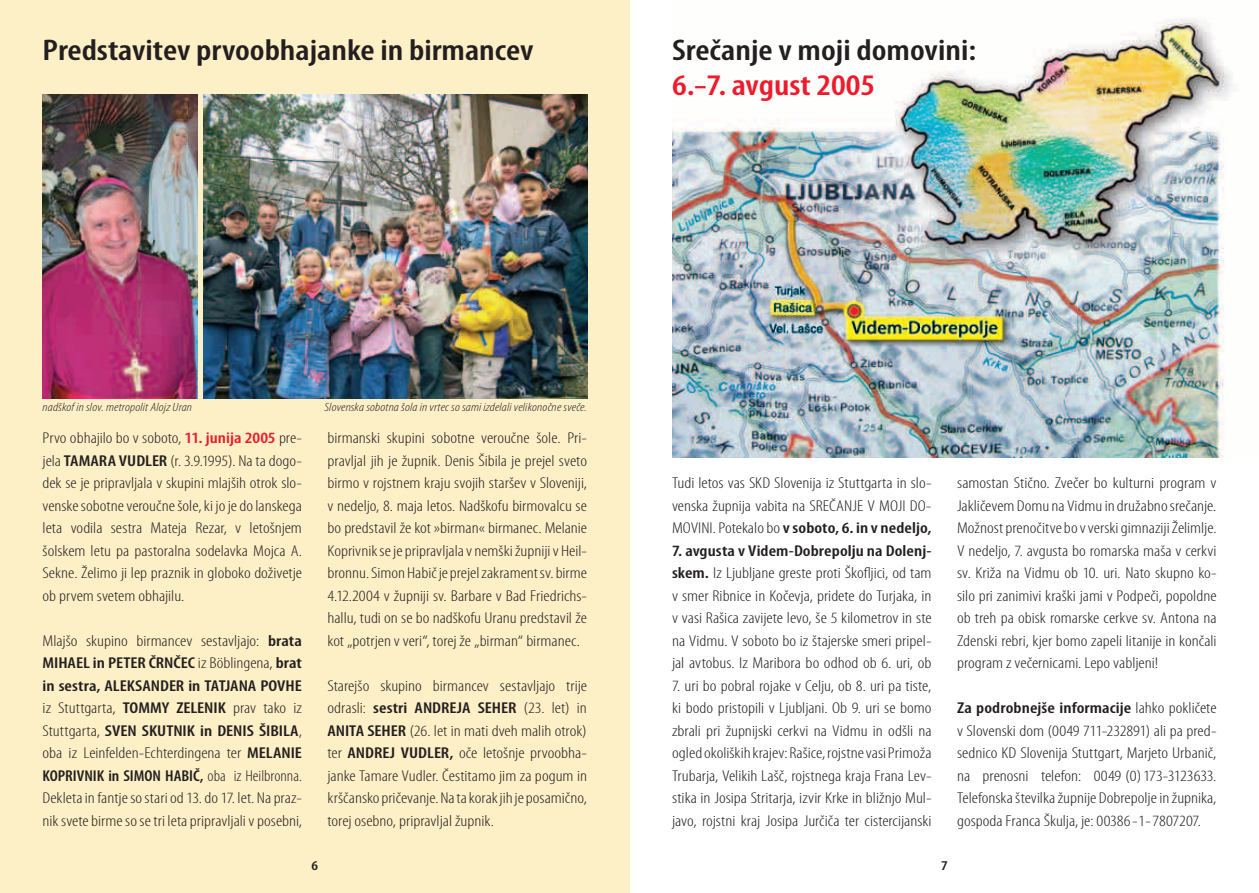
<style>
.page{position:relative;width:1259px;height:893px;background:#fff}
.page>*{position:absolute;margin:0;border:0;box-sizing:border-box;transform-origin:0 0}
.t1{font:600 condensed 30px "Myriad Pro";color:#231f20;scale:1.2 1}
.t2{font:600 condensed 30px "Myriad Pro";color:#ee1b2d;scale:1.2 1}
.t3{font:300 condensed 15.75px/22.5px "Myriad Pro";color:#231f20;text-align:justify;scale:1.2 1}
.t4{font:600 condensed 13.5px "Myriad Pro";color:#231f20;scale:1.2 1}
.t5{font:italic 300 condensed 12px "Myriad Pro";letter-spacing:.005em;color:#231f20;scale:1.2 1}
.s1{font-weight:600;color:#ee1b2d}
.s2{font-weight:600}
</style>
<div class="page">
<div style="left:0;top:0;width:629px;height:892px;background:#fef0c6"></div>
<img style="left:672px;top:18px;width:561px;height:439px">
<img style="left:203px;top:95px;width:384px;height:303px">
<img style="left:43px;top:95px;width:155px;height:303px">
<h1 class="t1" style="left:43px;top:40px;width:411px">Predstavitev prvoobhajanke in birmancev</h1>
<h1 class="t1" style="left:672px;top:40px;width:255px">Srečanje v moji domovini:</h1>
<h1 class="t2" style="left:672px;top:74px;width:171px">6.–7. avgust 2005</h1>
<p class="t5" style="left:43px;top:402px;width:126px">nadškof in slov. metropolit Alojz Uran</p>
<p class="t5" style="left:325px;top:402px;width:220px">Slovenska sobotna šola in vrtec so sami izdelali velikonočne sveče.</p>
<p class="t3" style="left:43px;top:428px;width:218px">Prvo obhajilo bo v soboto, <span class="s1">11. junija 2005</span> pre&shy;jela <span class="s2">TAMARA VUDLER</span> (r. 3.9.1995). Na ta dogo&shy;dek se je pripravljala v skupini mlajših otrok slo&shy;venske sobotne veroučne šole, ki jo je do lanske ga leta vodila sestra Mateja Rezar, v letošnjem šolskem letu pa pastoralna sodelavka Mojca A.<br>Sekne. Želimo ji lep praznik in globoko doživetje ob prvem svetem obhajilu.</p>
<p class="t3" style="left:43px;top:630px;width:218px">Mlajšo skupino birmancev sestavljajo: <span class="s2">brata MIHAEL in PETER ČRNČEC</span> iz Böblingena, <span class="s2">brat in sestra, ALEKSANDER in TATJANA POVHE </span>iz Stuttgarta, <span class="s2">TOMMY ZELENIK</span> prav tako iz Stuttgarta, <span class="s2">SVEN SKUTNIK in DENIS ŠIBILA</span>, oba iz Leinfelden-Echterdingena ter <span class="s2">MELANIE KOPRIVNIK in SIMON HABIČ,</span> oba iz Heilbronna.<br>Dekleta in fantje so stari od 13. do 17. let. Na praz&shy;nik svete birme so se tri leta pripravljali v posebni,</p>
<p class="t3" style="left:327px;top:428px;width:218px">birmanski skupini sobotne veroučne šole. Pri&shy;pravljal jih je župnik. Denis Šibila je prejel sveto birmo v rojstnem kraju svojih staršev v Sloveniji, v nedeljo, 8. maja letos. Nadškofu birmovalcu se bo predstavil že kot »birman« birmanec. Melanie Koprivnik se je pripravljala v nemški župniji v Heil&shy;bronnu. Simon Habič je prejel zakrament sv. birme 4.12.2004 v župniji sv. Barbare v Bad Friedrichs&shy;hallu, tudi on se bo nadškofu Uranu predstavil že kot „potrjen v veri“, torej že „birman“ birmanec.</p>
<p class="t3" style="left:327px;top:675px;width:218px">Starejšo skupino birmancev sestavljajo trije odrasli: <span class="s2">sestri ANDREJA SEHER</span> (23. let) in <span class="s2">ANITA SEHER</span> (26. let in mati dveh malih otrok) ter <span class="s2">ANDREJ VUDLER,</span> oče letošnje prvoobha&shy;janke Tamare Vudler. Čestitamo jim za pogum in krščansko pričevanje. Na ta korak jih je posamično, torej osebno, pripravljal župnik.</p>
<p class="t3" style="left:672px;top:473px;width:218px">Tudi letos vas SKD Slovenija iz Stuttgarta in slo&shy;venska župnija vabita na SREČANJE V MOJI DO-MOVINI. Potekalo bo <span class="s2">v soboto, 6. in v nedeljo,</span></p>
<p class="t3" style="left:672px;top:540px;width:218px"><span class="s2">7. avgusta v Videm-Dobrepolju na Dolenj&shy;skem.</span> Iz Ljubljane greste proti Škofljici, od tam v smer Ribnice in Kočevja, pridete do Turjaka, in v vasi Rašica zavijete levo, še 5 kilometrov in ste na Vidmu. V soboto bo iz štajerske smeri pripel&shy;jal avtobus. Iz Maribora bo odhod ob 6. uri, ob</p>
<p class="t3" style="left:672px;top:675px;width:218px">7. uri bo pobral rojake v Celju, ob 8. uri pa tiste, ki bodo pristopili v Ljubljani. Ob 9. uri se bomo zbrali pri župnijski cerkvi na Vidmu in odšli na ogled okoliških krajev: Rašice, rojstne vasi Primoža Trubarja, Velikih Lašč, rojstnega kraja Frana Lev&shy;stika in Josipa Stritarja, izvir Krke in bližnjo Mul&shy;javo, rojstni kraj Josipa Jurčiča ter cistercijanski</p>
<p class="t3" style="left:957px;top:473px;width:218px">samostan Stično. Zvečer bo kulturni program v Jakličevem Domu na Vidmu in družabno srečanje.<br>Možnost prenočitve bo v verski gimnaziji Želimlje.<br>V nedeljo, 7. avgusta bo romarska maša v cerkvi sv. Križa na Vidmu ob 10. uri. Nato skupno ko&shy;silo pri zanimivi kraški jami v Podpeči, popoldne ob treh pa obisk romarske cerkve sv. Antona na Zdenski rebri, kjer bomo zapeli litanije in končali program z večernicami. Lepo vabljeni!</p>
<p class="t3" style="left:957px;top:698px;width:218px"><span class="s2">Za podrobnejše informacije</span> lahko pokličete v Slovenski dom (0049 711-232891) ali pa pred&shy;sednico KD Slovenija Stuttgart, Marjeto Urbanič, na prenosni telefon: 0049 (0)173-3123633.<br>Telefonska številka župnije Dobrepolje in župnika, gospoda Franca Škulja, je: 00386 -1-7807207.</p>
<p class="t4" style="left:311px;top:861px;width:7px">6</p>
<p class="t4" style="left:941px;top:861px;width:7px">7</p>
</div>
